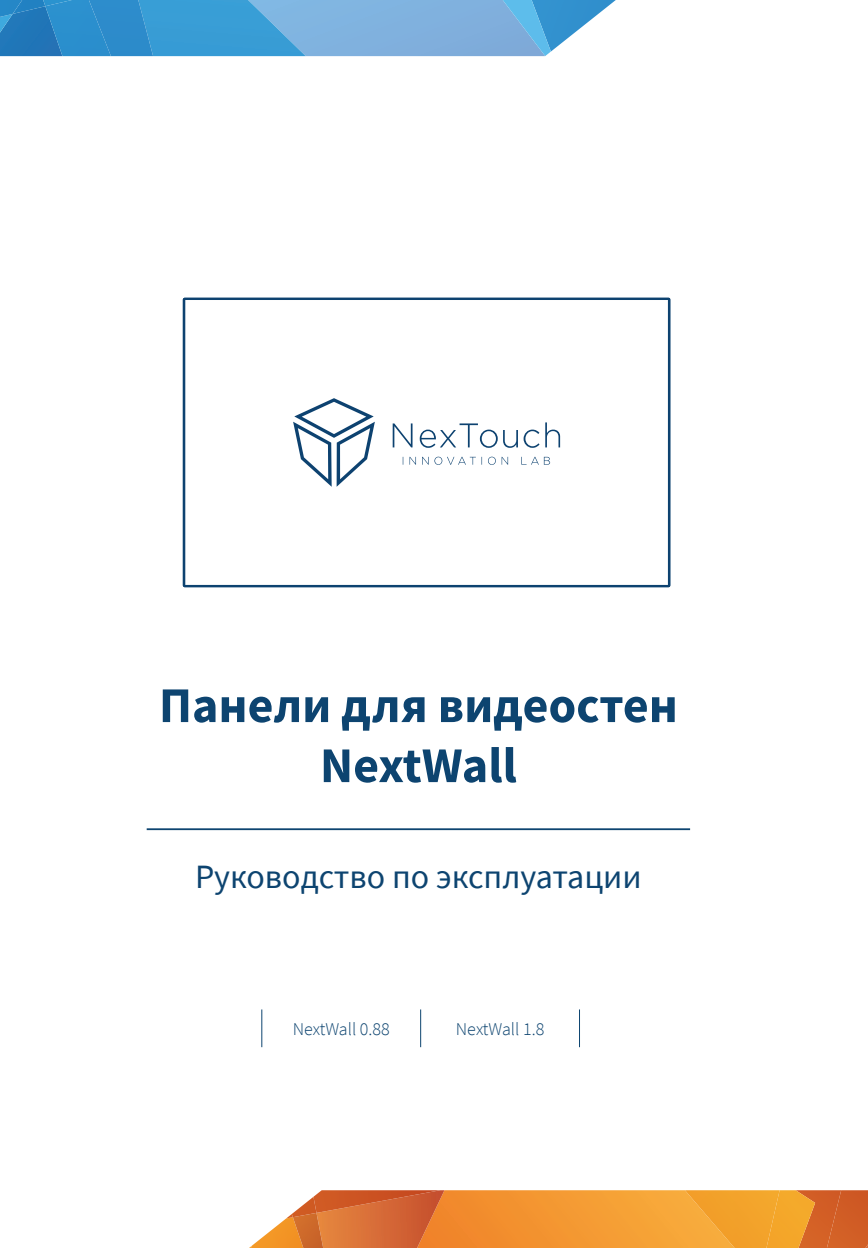
<style>
.page{position:relative;width:868px;height:1248px;background:#fff}
.page>*{position:absolute;margin:0;border:0;box-sizing:border-box;transform-origin:0 0}
.заголовок_основной{font:700 50px "Source Sans Pro";color:#0d4470}
.t1{font:34px "Source Sans Pro";color:#0d4470}
.t2{font:300 18px "Source Sans Pro";color:#0d4470}
</style>
<div class="page">
<hr style="left:147px;top:828px;width:543px;height:2px;background:#0d4470">
<div style="left:175px;top:289px;width:503px;height:306px;border:8px solid #fff;border-radius:6px"></div>
<svg style="left:293px;top:398px;width:82px;height:88px"></svg>
<svg style="left:392px;top:422px;width:168px;height:26px"></svg>
<svg style="left:402px;top:456px;width:148px;height:9px"></svg>
<div style="left:0;top:14px;width:45px;height:42px;background:#2076b8"></div>
<img style="left:22px;top:0;width:23px;height:14px">
<img style="left:0;top:0;width:22px;height:17px">
<svg style="left:153px;top:0;width:349px;height:56px;background:#66aadb"></svg>
<img style="left:45px;top:0;width:44px;height:56px">
<img style="left:89px;top:0;width:64px;height:56px">
<img style="left:43px;top:0;width:29px;height:6px">
<img style="left:551px;top:0;width:64px;height:52px">
<img style="left:502px;top:0;width:49px;height:56px">
<img style="left:815px;top:1190px;width:11px;height:57px">
<div style="left:826px;top:1190px;width:41px;height:57px;background:#d15d25"></div>
<div style="left:734px;top:1190px;width:32px;height:57px;background:#f3a22b"></div>
<img style="left:766px;top:1190px;width:49px;height:57px">
<svg style="left:323px;top:1190px;width:411px;height:57px;background:#ef9233"></svg>
<img style="left:251px;top:1218px;width:42px;height:29px">
<img style="left:293px;top:1212px;width:30px;height:35px">
<img style="left:314px;top:1190px;width:126px;height:22px">
<svg style="left:287px;top:1214px;width:6px;height:4px"></svg>
<img style="left:292px;top:1196px;width:24px;height:20px">
<hr style="left:420px;top:1009px;width:1px;height:38px;background:#0d4470">
<hr style="left:261px;top:1009px;width:1px;height:38px;background:#0d4470">
<hr style="left:579px;top:1009px;width:1px;height:38px;background:#0d4470">
<p class="заголовок_основной" style="left:159px;top:671px;width:520px">Панели для видеостен</p>
<p class="заголовок_основной" style="left:320px;top:731px;width:198px">NextWall</p>
<p class="t1" style="left:195px;top:854px;width:448px">Руководство по эксплуатации</p>
<p class="t2" style="left:293px;top:1017px;width:99px">NextWall 0.88</p>
<p class="t2" style="left:456px;top:1017px;width:90px">NextWall 1.8</p>
</div>
